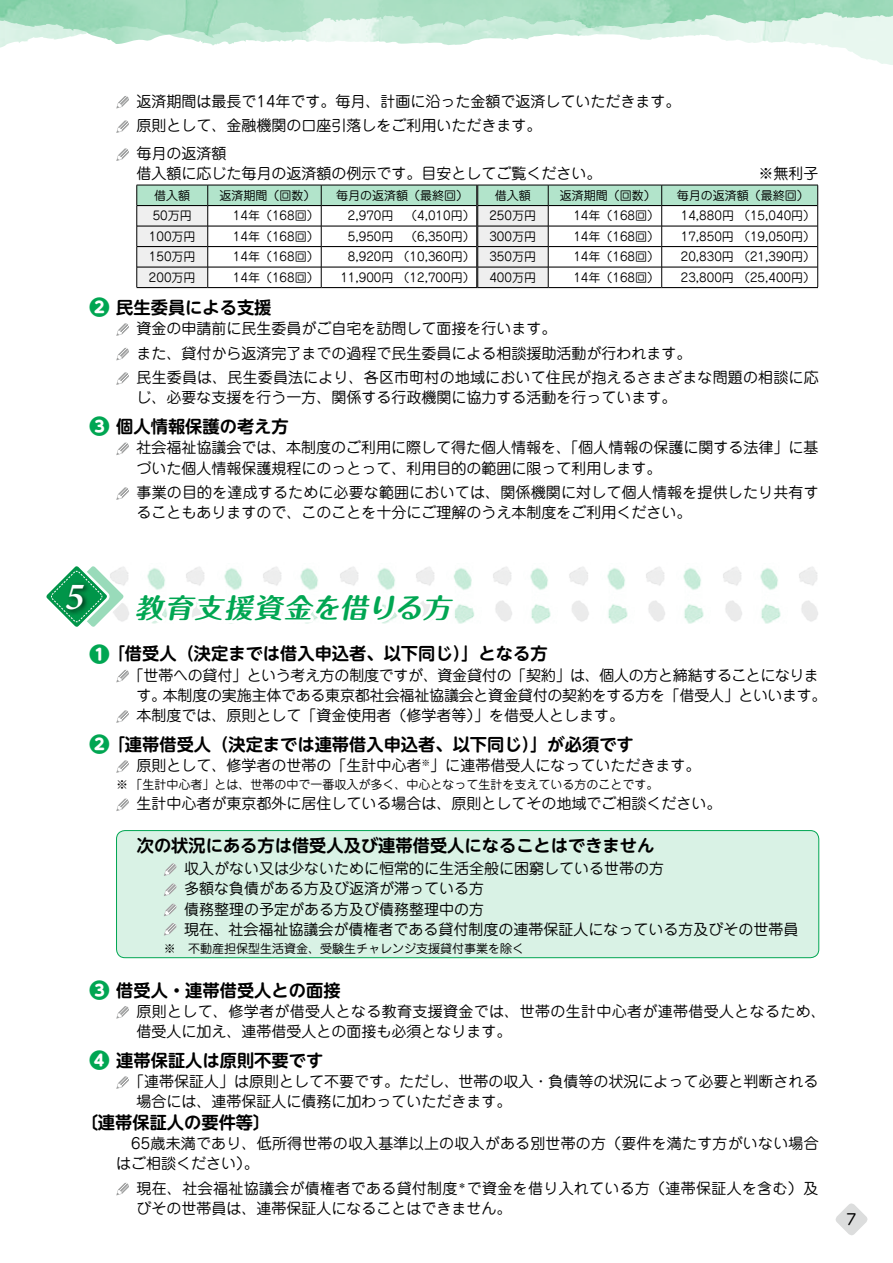
<style>
.page{position:relative;width:893px;height:1263px;background:#fff}
.page>*{position:absolute;margin:0;border:0;box-sizing:border-box;transform-origin:0 0}
.t1{font:italic 600 38.7px "Minion Pro";color:#fff}
.t2{font:italic 700 27px "Maru Fo Pro";color:#00a652;scale:1.05 1}
.t3{font:700 17.25px "UD Shin M Go Pro De";color:#000}
.t4{font:15px/20.2px "Jun 201 Pro";color:#000}
.t5{font:15px/20.2px "Jun 201 Pro";letter-spacing:.02em;color:#000}
.t6{font:15px "UD Shin M Go Pro";color:#000}
.t7{font:12px "Jun 201 Pro";color:#000}
.s1{font-family:"UD Shin M Go Pro";font-weight:800;font-size:20.7px;color:#00a652}
</style>
<div class="page">
<svg style="left:835px;top:1203px;width:33px;height:32px"></svg>
<svg style="left:0;top:0;width:893px;height:65px"></svg>
<svg style="left:116px;top:710px;width:13px;height:13px"></svg>
<svg style="left:116px;top:760px;width:13px;height:13px"></svg>
<svg style="left:116px;top:798px;width:13px;height:13px"></svg>
<div style="left:117px;top:830px;width:702px;height:128px;background:#d9f2e5;border-radius:9px"></div>
<div style="left:116px;top:830px;width:703px;height:128px;border:1px solid #00a652;border-radius:9px"></div>
<svg style="left:164px;top:863px;width:12px;height:13px"></svg>
<svg style="left:164px;top:883px;width:12px;height:13px"></svg>
<svg style="left:164px;top:904px;width:12px;height:12px"></svg>
<svg style="left:164px;top:923px;width:12px;height:13px"></svg>
<svg style="left:116px;top:1006px;width:13px;height:13px"></svg>
<svg style="left:116px;top:1076px;width:13px;height:13px"></svg>
<svg style="left:116px;top:1183px;width:13px;height:12px"></svg>
<svg style="left:116px;top:96px;width:13px;height:12px"></svg>
<svg style="left:116px;top:120px;width:13px;height:13px"></svg>
<svg style="left:116px;top:148px;width:13px;height:13px"></svg>
<svg style="left:137px;top:185px;width:681px;height:103px"></svg>
<svg style="left:116px;top:323px;width:13px;height:13px"></svg>
<svg style="left:116px;top:348px;width:13px;height:12px"></svg>
<svg style="left:116px;top:372px;width:13px;height:13px"></svg>
<svg style="left:116px;top:442px;width:13px;height:13px"></svg>
<svg style="left:116px;top:487px;width:13px;height:13px"></svg>
<img style="left:799px;top:567px;width:19px;height:55px">
<img style="left:760px;top:568px;width:21px;height:56px">
<img style="left:723px;top:567px;width:19px;height:55px">
<img style="left:683px;top:568px;width:21px;height:56px">
<img style="left:646px;top:567px;width:19px;height:55px">
<img style="left:607px;top:568px;width:21px;height:56px">
<img style="left:569px;top:567px;width:20px;height:55px">
<img style="left:530px;top:568px;width:21px;height:56px">
<img style="left:493px;top:567px;width:19px;height:55px">
<img style="left:458px;top:568px;width:16px;height:56px">
<svg style="left:46px;top:566px;width:412px;height:116px"></svg>
<div style="left:64px;top:581px;width:27px;height:35px;background:#000;opacity:.75"></div>
<p class="t4" style="left:137px;top:87px;width:545px;line-height:24.5px">返済期間は最長で14年です。毎月、計画に沿った金額で返済していただきます。原則として、金融機関の口座引落しをご利用いただきます。</p>
<p class="t4" style="left:137px;top:142px;width:467px;line-height:19.5px">毎月の返済額<br>借入額に応じた毎月の返済額の例示です。目安としてご覧ください。</p>
<p class="t4" style="left:759px;top:161px;width:62px">※無利子</p>
<p class="t7" style="left:154px;top:186px;width:37px">借入額</p>
<p class="t7" style="left:219px;top:186px;width:97px">返済期間（回数）</p>
<p class="t7" style="left:336px;top:186px;width:133px">毎月の返済額（最終回）</p>
<p class="t7" style="left:495px;top:186px;width:37px">借入額</p>
<p class="t7" style="left:560px;top:186px;width:97px">返済期間（回数）</p>
<p class="t7" style="left:677px;top:186px;width:133px">毎月の返済額（最終回）</p>
<p class="t7" style="left:153px;top:206px;width:41px">50万円</p>
<p class="t7" style="left:233px;top:206px;width:87px">14年（168回）</p>
<p class="t7" style="left:348px;top:206px;width:190px">2,970円 （4,010円） 250万円</p>
<p class="t7" style="left:573px;top:206px;width:87px">14年（168回）</p>
<p class="t7" style="left:681px;top:206px;width:136px">14,880円 （15,040円）</p>
<p class="t7" style="left:149px;top:227px;width:48px">100万円</p>
<p class="t7" style="left:233px;top:227px;width:87px">14年（168回）</p>
<p class="t7" style="left:348px;top:227px;width:190px">5,950円 （6,350円） 300万円</p>
<p class="t7" style="left:573px;top:227px;width:87px">14年（168回）</p>
<p class="t7" style="left:681px;top:227px;width:136px">17,850円 （19,050円）</p>
<p class="t7" style="left:149px;top:247px;width:48px">150万円</p>
<p class="t7" style="left:233px;top:247px;width:87px">14年（168回）</p>
<p class="t7" style="left:348px;top:247px;width:190px">8,920円 （10,360円） 350万円</p>
<p class="t7" style="left:573px;top:247px;width:87px">14年（168回）</p>
<p class="t7" style="left:681px;top:247px;width:136px">20,830円 （21,390円）</p>
<p class="t7" style="left:149px;top:268px;width:48px">200万円</p>
<p class="t7" style="left:233px;top:268px;width:87px">14年（168回）</p>
<p class="t7" style="left:340px;top:268px;width:197px">11,900円 （12,700円） 400万円</p>
<p class="t7" style="left:573px;top:268px;width:87px">14年（168回）</p>
<p class="t7" style="left:681px;top:268px;width:136px">23,800円 （25,400円）</p>
<p class="t3" style="left:89px;top:293px;width:184px"><span class="s1">❷</span> 民生委員による支援</p>
<p class="t4" style="left:137px;top:315px;width:684px;line-height:24.5px">資金の申請前に民生委員がご自宅を訪問して面接を行います。<br>また、貸付から返済完了までの過程で民生委員による相談援助活動が行われます。<br>民生委員は、民生委員法により、各区市町村の地域において住民が抱えるさまざまな問題の相談に応</p>
<p class="t4" style="left:137px;top:386px;width:542px">じ、必要な支援を行う一方、関係する行政機関に協力する活動を行っています。</p>
<p class="t3" style="left:89px;top:413px;width:201px"><span class="s1">❸</span> 個人情報保護の考え方</p>
<p class="t4" style="left:137px;top:436px;width:684px">社会福祉協議会では、本制度のご利用に際して得た個人情報を、「個人情報の保護に関する法律」に基づいた個人情報保護規程にのっとって、利用目的の範囲に限って利用します。</p>
<p class="t4" style="left:137px;top:481px;width:684px">事業の目的を達成するために必要な範囲においては、関係機関に対して個人情報を提供したり共有することもありますので、このことを十分にご理解のうえ本制度をご利用ください。</p>
<h1 class="t1" style="left:66px;top:573px;width:20px">5</h1>
<h2 class="t2" style="left:135px;top:586px;width:308px">教育支援資金を借りる方</h2>
<p class="t3" style="left:89px;top:640px;width:460px"><span class="s1">❶</span> 「借受人（決定までは借入申込者、以下同じ）」となる方</p>
<p class="t4" style="left:136px;top:663px;width:691px;text-indent:-8px">「世帯への貸付」という考え方の制度ですが、資金貸付の「契約」は、個人の方と締結することになります。本制度の実施主体である東京都社会福祉協議会と資金貸付の契約をする方を「借受人」といいます。本制度では、原則として「資金使用者（修学者等）」を借受人とします。</p>
<p class="t3" style="left:89px;top:730px;width:546px"><span class="s1">❷</span> 「連帯借受人（決定までは連帯借入申込者、以下同じ）」が必須です</p>
<p class="t4" style="left:137px;top:754px;width:565px">原則として、修学者の世帯の「生計中心者<sup>※</sup>」に連帯借受人になっていただきます。</p>
<p class="t7" style="left:116px;top:775px;width:544px">※ 「生計中心者」とは、世帯の中で一番収入が多く、中心となって生計を支えている方のことです。</p>
<p class="t4" style="left:137px;top:792px;width:587px">生計中心者が東京都外に居住している場合は、原則としてその地域でご相談ください。</p>
<p class="t3" style="left:137px;top:831px;width:519px">次の状況にある方は借受人及び連帯借受人になることはできません</p>
<p class="t4" style="left:184px;top:857px;width:616px">収入がない又は少ないために恒常的に生活全般に困窮している世帯の方<br>多額な負債がある方及び返済が滞っている方<br>債務整理の予定がある方及び債務整理中の方<br>現在、社会福祉協議会が債権者である貸付制度の連帯保証人になっている方及びその世帯員</p>
<p class="t7" style="left:164px;top:938px;width:362px">※ 不動産担保型生活資金、受験生チャレンジ支援貸付事業を除く</p>
<p class="t3" style="left:89px;top:976px;width:253px"><span class="s1">❸</span> 借受人・連帯借受人との面接</p>
<p class="t5" style="left:137px;top:999px;width:691px">原則として、修学者が借受人となる教育支援資金では、世帯の生計中心者が連帯借受人となるため、借受人に加え、連帯借受人との面接も必須となります。</p>
<p class="t3" style="left:89px;top:1046px;width:236px"><span class="s1">❹</span> 連帯保証人は原則不要です</p>
<p class="t4" style="left:137px;top:1070px;width:684px;text-indent:-7px">「連帯保証人」は原則として不要です。ただし、世帯の収入・負債等の状況によって必要と判断される場合には、連帯保証人に債務に加わっていただきます。</p>
<p class="t3" style="left:81px;top:1108px;width:191px">〔連帯保証人の要件等〕</p>
<p class="t4" style="left:116px;top:1131px;width:704px;text-indent:15px">65歳未満であり、低所得世帯の収入基準以上の収入がある別世帯の方（要件を満たす方がいない場合はご相談ください）。</p>
<p class="t5" style="left:137px;top:1176px;width:683px">現在、社会福祉協議会が債権者である貸付制度<sup>＊</sup>で資金を借り入れている方（連帯保証人を含む）及びその世帯員は、連帯保証人になることはできません。</p>
<p class="t6" style="left:847px;top:1207px;width:11px">7</p>
</div>
